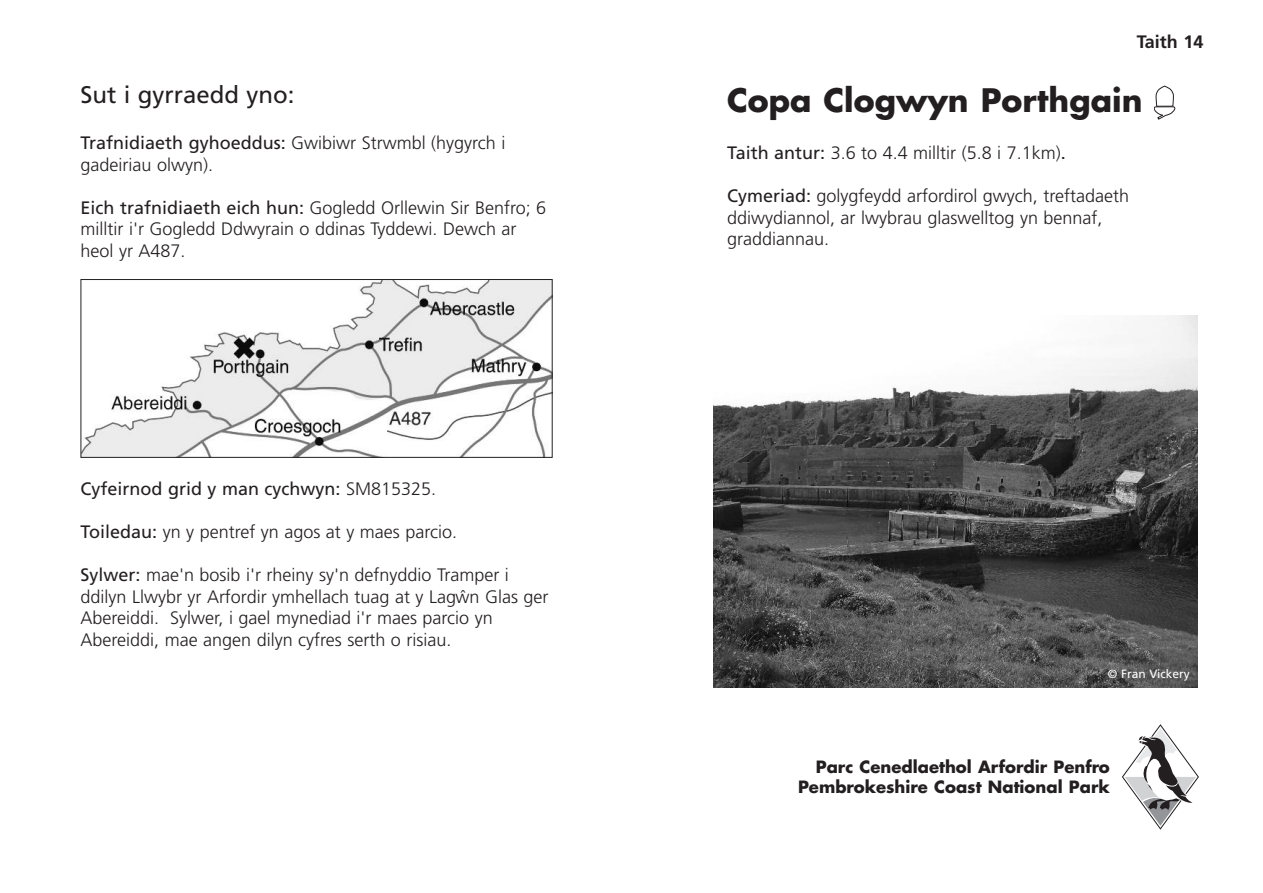
<style>
.page{position:relative;width:1263px;height:893px;background:#fff}
.page>*{position:absolute;margin:0;border:0;box-sizing:border-box;transform-origin:0 0}
.t1{font:700 31.5px "Futura Std";color:#231f20}
.t2{font:24px "Frutiger";color:#231f20}
.t3{font:300 18px/21.6px "Frutiger";color:#231f20}
.t4{font:18px "Frutiger";color:#231f20}
.t5{font:700 18px "Frutiger";color:#231f20}
.t6{font:700 16.5px/19.8px "Futura Std";color:#231f20;text-align:right}
.t7{font:12px "Frutiger";color:#fff}
.s1{font-weight:400}
.s2{font-weight:300}
</style>
<div class="page">
<svg style="left:1122px;top:724px;width:77px;height:106px"></svg>
<img style="left:83px;top:281px;width:468px;height:175px">
<div style="left:81px;top:279px;width:472px;height:179px;border:1px solid #231f20"></div>
<svg style="left:1154px;top:86px;width:21px;height:33px"></svg>
<img style="left:713px;top:316px;width:485px;height:372px">
<h2 class="t2" style="left:81px;top:85px;width:215px">Sut i gyrraedd yno:</h2>
<p class="t3" style="left:81px;top:133px;width:426px"><span class="s1">Trafnidiaeth gyhoeddus:</span> Gwibiwr Strwmbl (hygyrch i gadeiriau olwyn).</p>
<p class="t3" style="left:81px;top:198px;width:467px"><span class="s1">Eich trafnidiaeth eich hun:</span> Gogledd Orllewin Sir Benfro; 6 milltir i'r Gogledd Ddwyrain o ddinas Tyddewi. Dewch ar heol yr A487.</p>
<p class="t4" style="left:81px;top:481px;width:357px">Cyfeirnod grid y man cychwyn: <span class="s2">SM815325.</span></p>
<p class="t3" style="left:81px;top:522px;width:378px"><span class="s1">Toiledau:</span> yn y pentref yn agos at y maes parcio.</p>
<p class="t3" style="left:81px;top:565px;width:470px"><span class="s1">Sylwer:</span> mae'n bosib i'r rheiny sy'n defnyddio Tramper i ddilyn Llwybr yr Arfordir ymhellach tuag at y Lag ˆwn Glas ger Abereiddi. Sylwer, i gael mynediad i'r maes parcio yn Abereiddi, mae angen dilyn cyfres serth o risiau.</p>
<p class="t5" style="left:1137px;top:34px;width:68px">Taith 14</p>
<h1 class="t1" style="left:727px;top:86px;width:417px">Copa Clogwyn Porthgain</h1>
<p class="t3" style="left:727px;top:143px;width:340px"><span class="s1">Taith antur:</span> 3.6 to 4.4 milltir (5.8 i 7.1km)<span class="s1">.</span></p>
<p class="t3" style="left:727px;top:186px;width:403px"><span class="s1">Cymeriad:</span> golygfeydd arfordirol gwych, treftadaeth ddiwydiannol, ar lwybrau glaswelltog yn bennaf, graddiannau.</p>
<p class="t7" style="left:1108px;top:669px;width:84px">© Fran Vickery</p>
<p class="t6" style="left:798px;top:758px;width:313px">Parc Cenedlaethol Arfordir Penfro<br>Pembrokeshire Coast National Park</p>
</div>
